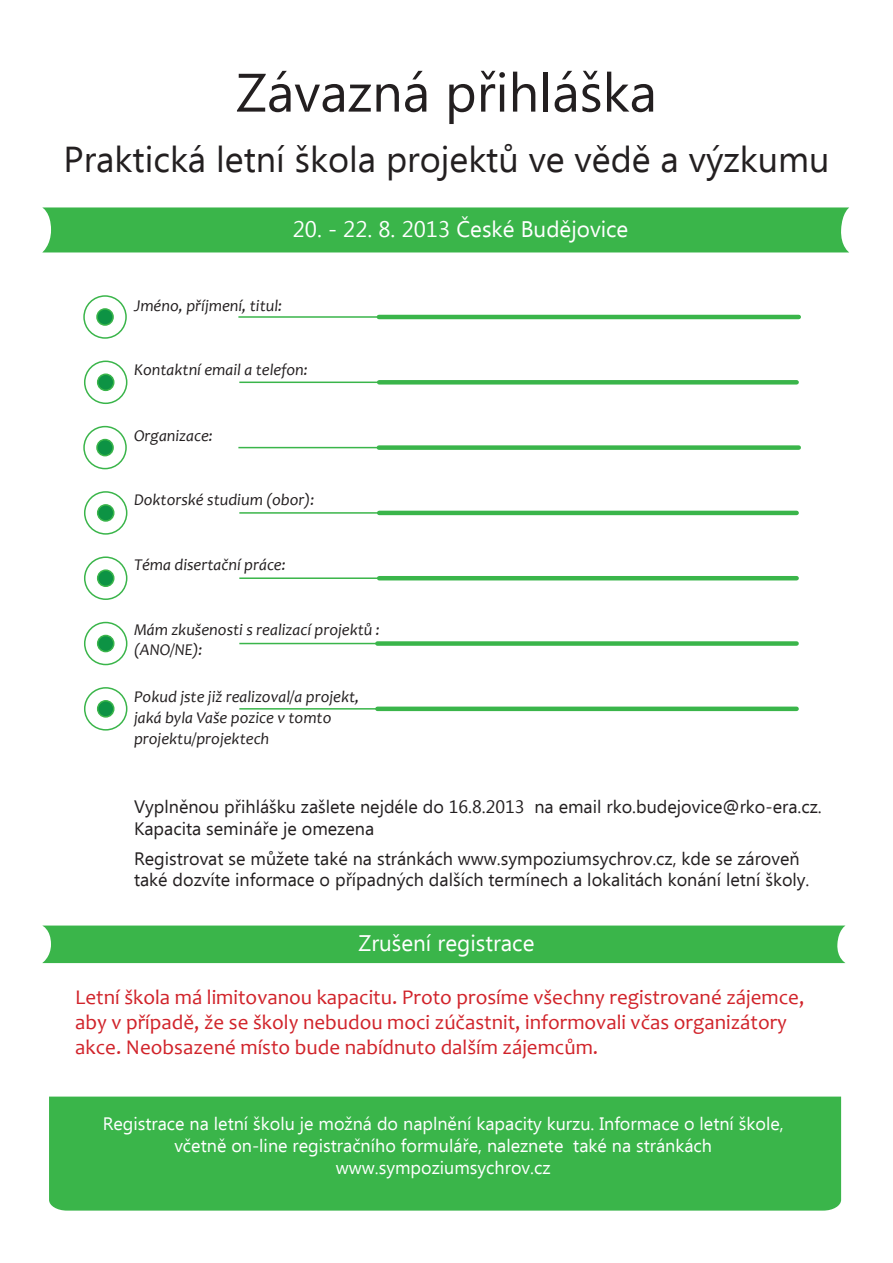
<style>
.page{position:relative;width:893px;height:1263px;background:#fff}
.page>*{position:absolute;margin:0;border:0;box-sizing:border-box;transform-origin:0 0}
.t1{font:54px "Ebrima";color:#231f20}
.t2{font:36px "Ebrima";color:#231f20}
.t3{font:22.5px "Ebrima";color:#fff}
.t4{font:21px/25.2px "Candara";color:#d1232a}
.t5{font:18px/21.6px "Ebrima";color:#231f20}
.t6{font:18px/21.6px "Ebrima";color:#fff;text-align:center}
.t7{font:italic 16.5px/21px "Candara";color:#231f20}
</style>
<div class="page">
<div style="left:42px;top:207px;width:807px;height:45px;background:#3ab54a"></div>
<div style="left:42px;top:925px;width:803px;height:38px;background:#3ab54a"></div>
<div style="left:97px;top:440px;width:16px;height:16px;background:#0d9344;border-radius:50%"></div>
<div style="left:96px;top:439px;width:18px;height:17px;border:2px solid #3ab54a;border-radius:50%"></div>
<div style="left:83px;top:426px;width:44px;height:43px;border:2px solid #3ab54a;border-radius:50%"></div>
<hr style="left:238px;top:447px;width:531px;height:1px;background:#3ab54a">
<div style="left:379px;top:445px;width:420px;height:5px;background:#3ab54a"></div>
<div style="left:98px;top:505px;width:16px;height:16px;background:#0d9344;border-radius:50%"></div>
<div style="left:97px;top:504px;width:17px;height:18px;border:2px solid #3ab54a;border-radius:50%"></div>
<div style="left:84px;top:491px;width:43px;height:44px;border:2px solid #3ab54a;border-radius:50%"></div>
<hr style="left:239px;top:512px;width:511px;height:2px;background:#3ab54a">
<hr style="left:379px;top:511px;width:418px;height:4px;background:#3ab54a">
<div style="left:97px;top:309px;width:16px;height:16px;background:#0d9344;border-radius:50%"></div>
<div style="left:96px;top:308px;width:18px;height:18px;border:2px solid #3ab54a;border-radius:50%"></div>
<div style="left:83px;top:295px;width:44px;height:44px;border:2px solid #3ab54a;border-radius:50%"></div>
<hr style="left:238px;top:316px;width:531px;height:2px;background:#3ab54a">
<hr style="left:379px;top:315px;width:420px;height:4px;background:#3ab54a">
<div style="left:98px;top:374px;width:16px;height:16px;background:#0d9344;border-radius:50%"></div>
<div style="left:97px;top:373px;width:17px;height:18px;border:2px solid #3ab54a;border-radius:50%"></div>
<div style="left:84px;top:361px;width:43px;height:43px;border:2px solid #3ab54a;border-radius:50%"></div>
<hr style="left:239px;top:382px;width:481px;height:1px;background:#3ab54a">
<div style="left:379px;top:380px;width:418px;height:5px;background:#3ab54a"></div>
<div style="left:98px;top:570px;width:16px;height:16px;background:#0d9344;border-radius:50%"></div>
<div style="left:97px;top:569px;width:17px;height:18px;border:2px solid #3ab54a;border-radius:50%"></div>
<div style="left:84px;top:556px;width:43px;height:44px;border:2px solid #3ab54a;border-radius:50%"></div>
<hr style="left:239px;top:577px;width:530px;height:2px;background:#3ab54a">
<hr style="left:379px;top:576px;width:418px;height:4px;background:#3ab54a">
<div style="left:98px;top:635px;width:16px;height:16px;background:#0d9344;border-radius:50%"></div>
<div style="left:97px;top:635px;width:17px;height:17px;border:2px solid #3ab54a;border-radius:50%"></div>
<div style="left:84px;top:622px;width:43px;height:43px;border:2px solid #3ab54a;border-radius:50%"></div>
<hr style="left:239px;top:643px;width:545px;height:1px;background:#3ab54a">
<div style="left:377px;top:641px;width:420px;height:5px;background:#3ab54a"></div>
<div style="left:98px;top:701px;width:16px;height:16px;background:#0d9344;border-radius:50%"></div>
<div style="left:97px;top:700px;width:17px;height:18px;border:2px solid #3ab54a;border-radius:50%"></div>
<div style="left:84px;top:687px;width:43px;height:44px;border:2px solid #3ab54a;border-radius:50%"></div>
<hr style="left:239px;top:708px;width:545px;height:2px;background:#3ab54a">
<hr style="left:377px;top:707px;width:420px;height:4px;background:#3ab54a">
<div style="left:49px;top:1096px;width:792px;height:114px;background:#3ab54a"></div>
<p class="t1" style="left:236px;top:54px;width:422px">Závazná přihláška</p>
<p class="t2" style="left:64px;top:133px;width:767px">Praktická letní škola projektů ve vědě a výzkumu</p>
<p class="t3" style="left:293px;top:213px;width:337px">20. - 22. 8. 2013 České Budějovice</p>
<p class="t7" style="left:134px;top:295px;width:150px">Jméno, příjmení, titul:</p>
<p class="t7" style="left:134px;top:359px;width:176px">Kontaktní email a telefon:</p>
<p class="t7" style="left:134px;top:425px;width:81px">Organizace:</p>
<p class="t7" style="left:134px;top:489px;width:182px">Doktorské studium (obor):</p>
<p class="t7" style="left:134px;top:554px;width:153px">Téma disertační práce:</p>
<p class="t7" style="left:134px;top:619px;width:248px;line-height:19.8px">Mám zkušenosti s realizací projektů : (ANO/NE):</p>
<p class="t7" style="left:134px;top:686px;width:227px">Pokud jste již realizoval/a projekt, jaká byla Vaše pozice v tomto projektu/projektech</p>
<p class="t5" style="left:134px;top:797px;width:689px">Vyplněnou přihlášku zašlete nejdéle do 16.8.2013 na email rko.budejovice@rko-era.cz.<br>Kapacita semináře je omezena</p>
<p class="t5" style="left:134px;top:849px;width:677px">Registrovat se můžete také na stránkách www.sympoziumsychrov.cz, kde se zároveň také dozvíte informace o případných dalších termínech a lokalitách konání letní školy.</p>
<p class="t3" style="left:358px;top:927px;width:177px">Zrušení registrace</p>
<p class="t4" style="left:75px;top:984px;width:731px">Letní škola má limitovanou kapacitu. Proto prosíme všechny registrované zájemce, aby v případě, že se školy nebudou moci zúčastnit, informovali včas organizátory akce. Neobsazené místo bude nabídnuto dalším zájemcům.</p>
<p class="t6" style="left:103px;top:1114px;width:683px">Registrace na letní školu je možná do naplnění kapacity kurzu. Informace o letní škole, včetně on-line registračního formuláře, naleznete také na stránkách www.sympoziumsychrov.cz</p>
</div>
